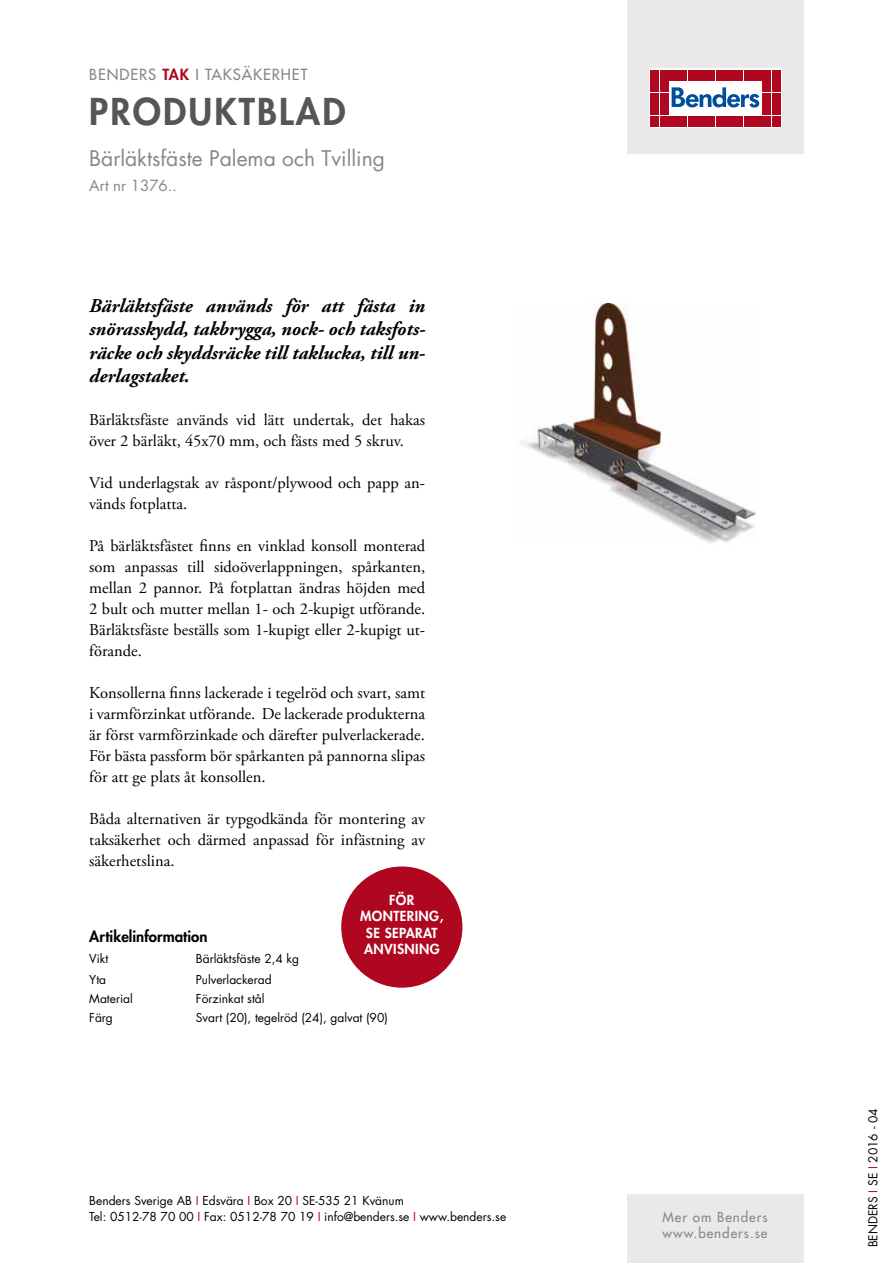
<style>
.page{position:relative;width:893px;height:1263px;background:#fff}
.page>*{position:absolute;margin:0;border:0;box-sizing:border-box;transform-origin:0 0}
.t1{font:800 36px "Futura Std";letter-spacing:.06em;color:#565655}
.t2{font:21px "Futura Std";color:#868786}
.t3{font:italic 700 19.5px/23.4px "Adobe Garamond Pro";color:#000;text-align:justify}
.t4{font:16.5px/21px "Adobe Garamond Pro";color:#000;text-align:justify}
.t5{font:500 15px "Futura Std";letter-spacing:.06em;color:#868786}
.t6{font:800 15px "Futura Std";color:#000}
.t7{font:15px "Futura Std";color:#868786}
.t8{font:800 13.5px/16.2px "Futura Std";letter-spacing:.03em;color:#fff;text-align:center}
.t9{font:500 13.5px/16.2px "Futura Std";letter-spacing:.07em;color:#868786}
.t10{font:12px/16.5px "Futura Std";color:#000}
.s1{font-weight:800;color:#ae071f}
.s2{color:#ae071f}
</style>
<div class="page">
<div style="left:627px;top:0;width:177px;height:153px;background:#e9e9e9"></div>
<svg style="left:649px;top:69px;width:132px;height:59px;background:#eac2c8"></svg>
<div style="left:651px;top:70px;width:8px;height:10px;background:#ae071f"></div>
<div style="left:660px;top:70px;width:8px;height:10px;background:#ae071f"></div>
<div style="left:651px;top:81px;width:8px;height:11px;background:#ae071f"></div>
<div style="left:660px;top:81px;width:8px;height:11px;background:#ae071f"></div>
<div style="left:651px;top:93px;width:8px;height:10px;background:#ae071f"></div>
<div style="left:660px;top:93px;width:8px;height:10px;background:#ae071f"></div>
<div style="left:651px;top:104px;width:8px;height:11px;background:#ae071f"></div>
<div style="left:660px;top:104px;width:8px;height:11px;background:#ae071f"></div>
<div style="left:651px;top:116px;width:8px;height:10px;background:#ae071f"></div>
<div style="left:660px;top:116px;width:8px;height:10px;background:#ae071f"></div>
<div style="left:669px;top:70px;width:8px;height:10px;background:#ae071f"></div>
<div style="left:679px;top:70px;width:8px;height:10px;background:#ae071f"></div>
<div style="left:688px;top:70px;width:8px;height:10px;background:#ae071f"></div>
<div style="left:697px;top:70px;width:9px;height:10px;background:#ae071f"></div>
<div style="left:707px;top:70px;width:8px;height:10px;background:#ae071f"></div>
<div style="left:716px;top:70px;width:8px;height:10px;background:#ae071f"></div>
<div style="left:725px;top:70px;width:9px;height:10px;background:#ae071f"></div>
<div style="left:735px;top:70px;width:8px;height:10px;background:#ae071f"></div>
<div style="left:744px;top:70px;width:8px;height:10px;background:#ae071f"></div>
<div style="left:753px;top:70px;width:9px;height:10px;background:#ae071f"></div>
<div style="left:669px;top:116px;width:8px;height:10px;background:#ae071f"></div>
<div style="left:679px;top:116px;width:8px;height:10px;background:#ae071f"></div>
<div style="left:688px;top:116px;width:8px;height:10px;background:#ae071f"></div>
<div style="left:697px;top:116px;width:9px;height:10px;background:#ae071f"></div>
<div style="left:707px;top:116px;width:8px;height:10px;background:#ae071f"></div>
<div style="left:716px;top:116px;width:8px;height:10px;background:#ae071f"></div>
<div style="left:725px;top:116px;width:9px;height:10px;background:#ae071f"></div>
<div style="left:735px;top:116px;width:8px;height:10px;background:#ae071f"></div>
<div style="left:744px;top:116px;width:8px;height:10px;background:#ae071f"></div>
<div style="left:753px;top:116px;width:9px;height:10px;background:#ae071f"></div>
<div style="left:763px;top:70px;width:8px;height:10px;background:#ae071f"></div>
<div style="left:772px;top:70px;width:8px;height:10px;background:#ae071f"></div>
<div style="left:763px;top:81px;width:8px;height:11px;background:#ae071f"></div>
<div style="left:772px;top:81px;width:8px;height:11px;background:#ae071f"></div>
<div style="left:763px;top:93px;width:8px;height:10px;background:#ae071f"></div>
<div style="left:772px;top:93px;width:8px;height:10px;background:#ae071f"></div>
<div style="left:763px;top:104px;width:8px;height:11px;background:#ae071f"></div>
<div style="left:772px;top:104px;width:8px;height:11px;background:#ae071f"></div>
<div style="left:763px;top:116px;width:8px;height:10px;background:#ae071f"></div>
<div style="left:772px;top:116px;width:8px;height:10px;background:#ae071f"></div>
<svg style="left:672px;top:87px;width:87px;height:21px;background:#8fb1d4"></svg>
<div style="left:627px;top:1195px;width:177px;height:68px;background:#e9e9e9"></div>
<img style="left:521px;top:303px;width:234px;height:240px">
<div style="left:341px;top:866px;width:121px;height:122px;background:#ae071f;border-radius:50%"></div>
<p class="t5" style="left:89px;top:65px;width:220px">BENDERS <span class="s1">TAK</span> I TAKSÄKERHET</p>
<h1 class="t1" style="left:89px;top:89px;width:258px">PRODUKTBLAD</h1>
<p class="t2" style="left:89px;top:145px;width:297px">Bärläktsfäste Palema och Tvilling</p>
<p class="t7" style="left:89px;top:176px;width:89px">Art nr 1376..</p>
<p class="t3" style="left:89px;top:294px;width:337px">Bärläktsfäste används för att fästa in snörasskydd, takbrygga, nock- och taksfots&shy;räcke och skyddsräcke till taklucka, till un&shy;derlagstaket.</p>
<p class="t4" style="left:89px;top:409px;width:337px">Bärläktsfäste används vid lätt undertak, det hakas över 2 bärläkt, 45x70 mm, och fästs med 5 skruv.</p>
<p class="t4" style="left:89px;top:472px;width:337px">Vid underlagstak av råspont/plywood och papp an&shy;vänds fotplatta.</p>
<p class="t4" style="left:89px;top:535px;width:337px">På bärläktsfästet finns en vinklad konsoll monterad som anpassas till sidoöverlappningen, spårkanten, mellan 2 pannor. På fotplattan ändras höjden med 2 bult och mutter mellan 1- och 2-kupigt utförande.<br>Bärläktsfäste beställs som 1-kupigt eller 2-kupigt ut&shy;förande.</p>
<p class="t4" style="left:89px;top:682px;width:337px">Konsollerna finns lackerade i tegelröd och svart, samt i varmförzinkat utförande. De lackerade produkterna är först varmförzinkade och därefter pulverlackerade.<br>För bästa passform bör spårkanten på pannorna slipas för att ge plats åt konsollen.</p>
<p class="t4" style="left:89px;top:808px;width:337px">Båda alternativen är typgodkända för montering av taksäkerhet och därmed anpassad för infästning av säkerhetslina.</p>
<p class="t8" style="left:360px;top:892px;width:85px">FÖR<br>MONTERING,<br>SE SEPARAT<br>ANVISNING</p>
<p class="t6" style="left:89px;top:926px;width:120px">Artikelinformation</p>
<p class="t10" style="left:89px;top:951px;width:21px">Vikt</p>
<p class="t10" style="left:196px;top:951px;width:105px">Bärläktsfäste 2,4 kg</p>
<p class="t10" style="left:89px;top:971px;width:18px">Yta</p>
<p class="t10" style="left:196px;top:971px;width:77px">Pulverlackerad</p>
<p class="t10" style="left:89px;top:990px;width:45px">Material</p>
<p class="t10" style="left:196px;top:990px;width:70px">Förzinkat stål</p>
<p class="t10" style="left:89px;top:1009px;width:25px">Färg</p>
<p class="t10" style="left:196px;top:1009px;width:193px">Svart (20), tegelröd (24), galvat (90)</p>
<p class="t10" style="left:89px;top:1192px;width:418px">Benders Sverige AB <span class="s2">I</span> Edsvära <span class="s2">I</span> Box 20 <span class="s2">I</span> SE-535 21 Kvänum<br>Tel: 0512-78 70 00 <span class="s2">I</span> Fax: 0512-78 70 19 <span class="s2">I</span> info@benders.se <span class="s2">I</span> www.benders.se</p>
<p class="t9" style="left:662px;top:1209px;width:107px">Mer om Benders www.benders.se</p>
<p class="t10" style="left:865px;top:1247px;width:140px;rotate:-90deg">BENDERS <span class="s2">I</span> SE <span class="s2">I</span> 2016 - 04</p>
</div>
